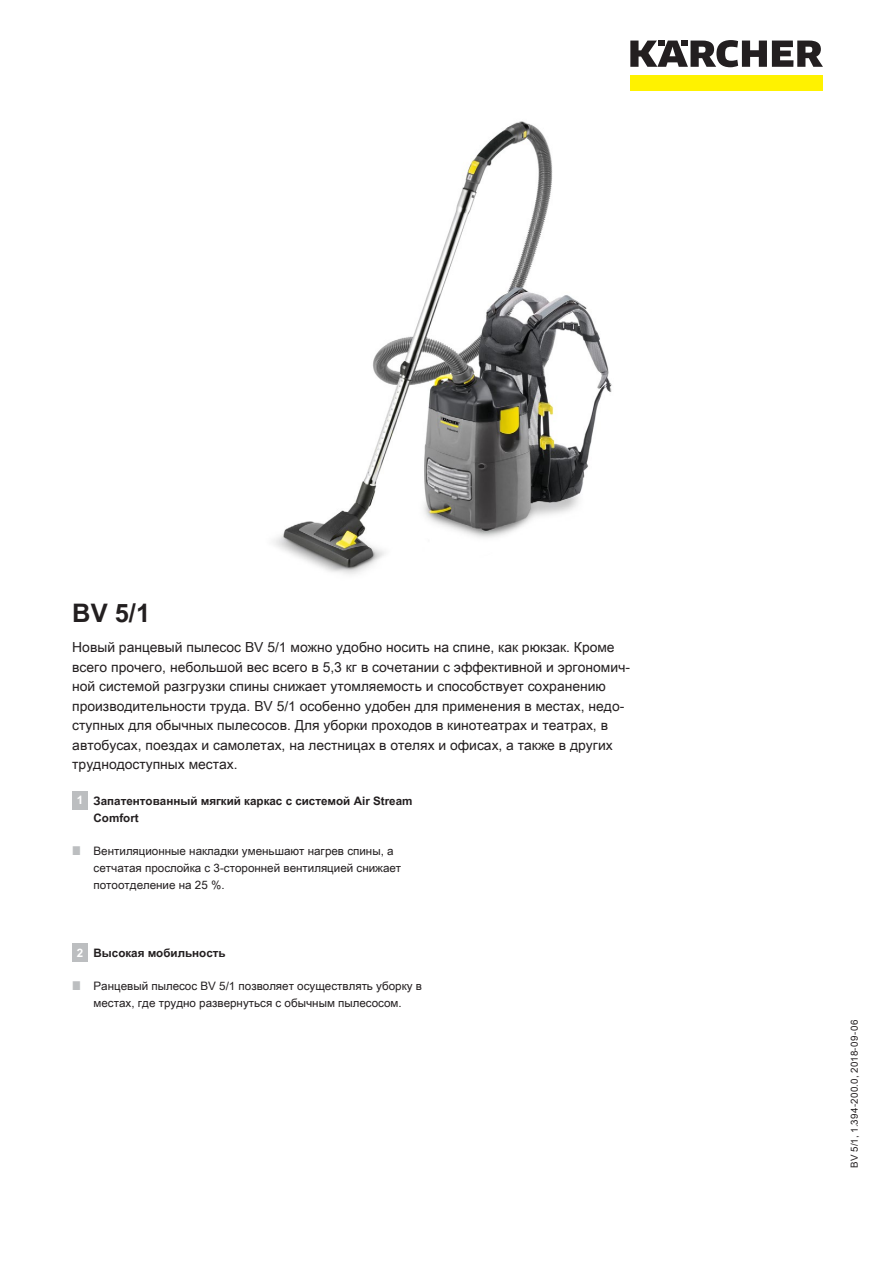
<style>
.page{position:relative;width:893px;height:1263px;background:#fff}
.page>*{position:absolute;margin:0;border:0;box-sizing:border-box;transform-origin:0 0}
.t1{font:700 25.5px "Arial Unicode MS";color:#231f20}
.t2{font:13.8px/19.5px "Arial Unicode MS";color:#231f20}
.t3{font:11.7px/17.2px "Arial Unicode MS";color:#231f20}
.t4{font:700 11.7px/17.2px "Arial Unicode MS";color:#231f20}
.t5{font:700 11.7px "Arial Unicode MS";color:#fff}
.t6{font:9.75px "Arial Unicode MS";letter-spacing:.025em;color:#231f20}
</style>
<div class="page">
<div style="left:630px;top:75px;width:193px;height:16px;background:#fff200"></div>
<svg style="left:630px;top:40px;width:193px;height:27px"></svg>
<img style="left:273px;top:121px;width:339px;height:454px">
<div style="left:72px;top:791px;width:16px;height:19px;background:#bcbec0"></div>
<div style="left:72px;top:943px;width:16px;height:19px;background:#bcbec0"></div>
<h1 class="t1" style="left:72px;top:594px;width:79px">BV 5/1</h1>
<p class="t2" style="left:72px;top:637px;width:559px">Новый ранцевый пылесос BV 5/1 можно удобно носить на спине, как рюкзак. Кроме всего прочего, небольшой вес всего в 5,3 кг в сочетании с эффективной и эргономич&shy;ной системой разгрузки спины снижает утомляемость и способствует сохранению производительности труда. BV 5/1 особенно удобен для применения в местах, недо&shy;ступных для обычных пылесосов. Для уборки проходов в кинотеатрах и театрах, в автобусах, поездах и самолетах, на лестницах в отелях и офисах, а также в других труднодоступных местах.</p>
<p class="t5" style="left:77px;top:792px;width:8px">1</p>
<p class="t4" style="left:94px;top:792px;width:320px">Запатентованный мягкий каркас с системой Air Stream<br>Comfort</p>
<p class="t3" style="left:94px;top:842px;width:309px">Вентиляционные накладки уменьшают нагрев спины, а сетчатая прослойка с 3-сторонней вентиляцией снижает потоотделение на 25 %.</p>
<p class="t5" style="left:77px;top:944px;width:8px">2</p>
<p class="t4" style="left:94px;top:944px;width:134px">Высокая мобильность</p>
<p class="t3" style="left:94px;top:977px;width:330px">Ранцевый пылесос BV 5/1 позволяет осуществлять уборку в местах, где трудно развернуться с обычным пылесосом.</p>
<p class="t6" style="left:847px;top:1168px;width:149px;rotate:-90deg">BV 5/1, 1.394-200.0, 2018-09-06</p>
</div>
